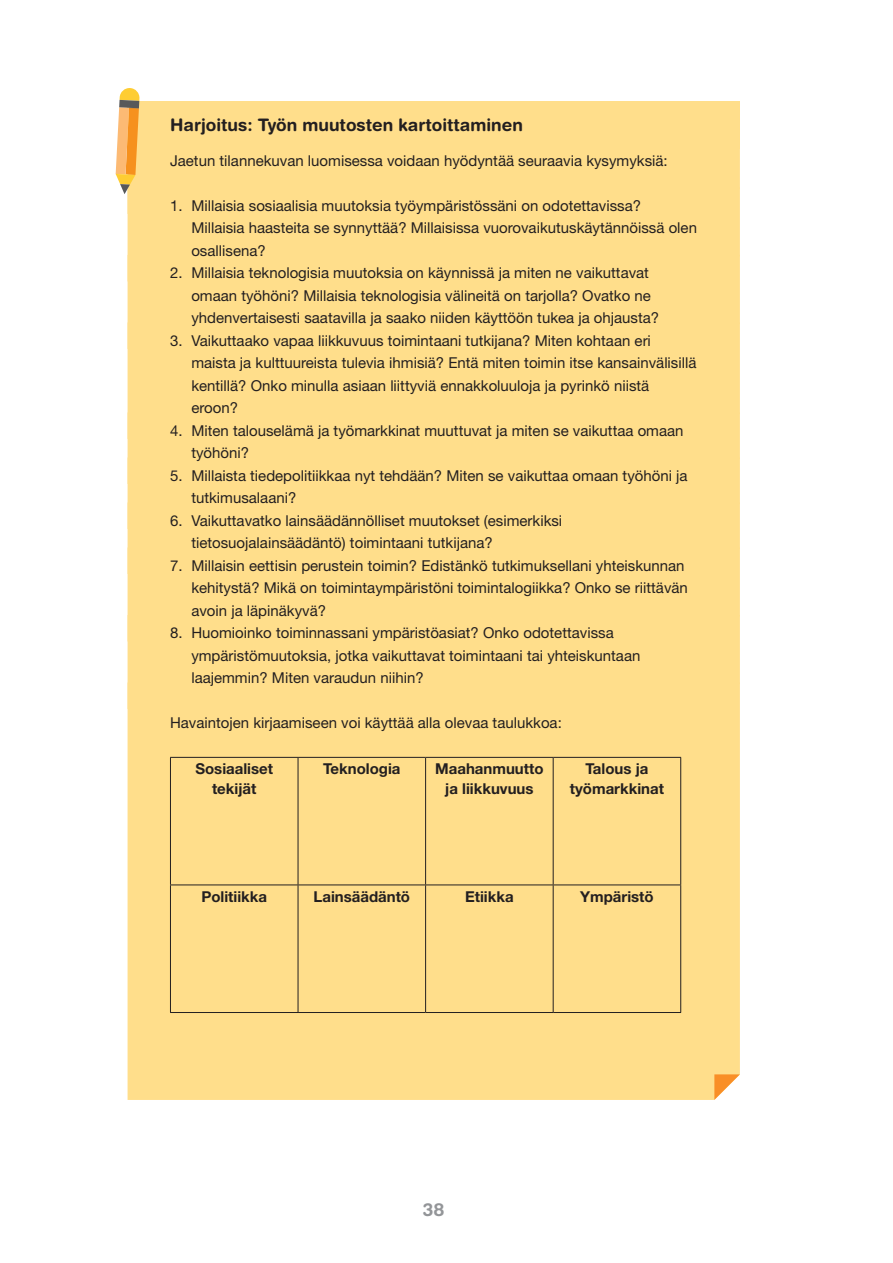
<style>
.page{position:relative;width:893px;height:1263px;background:#fff}
.page>*{position:absolute;margin:0;border:0;box-sizing:border-box;transform-origin:0 0}
.t1{font:700 18px "Helvetica Rounded LT Std";color:#939598}
.HARJOISTUS_otsikko{font:700 17.25px "Helvetica Rounded LT Std";color:#231f20}
.HARJOITUS_leipa{font:15px/22.5px "Helvetica Neue LT Std";color:#231f20}
.t2{font:700 15px/19.5px "Helvetica Neue LT Std";color:#231f20;text-align:center}
</style>
<div class="page">
<div style="left:128px;top:214px;width:612px;height:41px;background:#ffde8b"></div>
<div style="left:128px;top:255px;width:612px;height:67px;background:#ffde8b"></div>
<div style="left:128px;top:322px;width:612px;height:90px;background:#ffde8b"></div>
<div style="left:128px;top:412px;width:612px;height:135px;background:#ffde8b"></div>
<div style="left:128px;top:547px;width:612px;height:68px;background:#ffde8b"></div>
<div style="left:128px;top:615px;width:612px;height:67px;background:#ffde8b"></div>
<div style="left:128px;top:682px;width:612px;height:418px;background:#ffde8b"></div>
<hr style="left:170px;top:757px;width:128px;height:1px;background:#231f20">
<hr style="left:170px;top:758px;width:1px;height:126px;background:#231f20">
<hr style="left:298px;top:757px;width:128px;height:1px;background:#231f20">
<hr style="left:298px;top:758px;width:1px;height:126px;background:#231f20">
<hr style="left:426px;top:757px;width:127px;height:1px;background:#231f20">
<hr style="left:425px;top:758px;width:1px;height:126px;background:#231f20">
<hr style="left:553px;top:757px;width:128px;height:1px;background:#231f20">
<hr style="left:553px;top:758px;width:1px;height:126px;background:#231f20">
<hr style="left:680px;top:758px;width:1px;height:126px;background:#231f20">
<hr style="left:170px;top:884px;width:128px;height:1px;background:#231f20">
<hr style="left:170px;top:885px;width:1px;height:127px;background:#231f20">
<hr style="left:298px;top:884px;width:128px;height:1px;background:#231f20">
<hr style="left:298px;top:885px;width:1px;height:127px;background:#231f20">
<hr style="left:426px;top:884px;width:127px;height:1px;background:#231f20">
<hr style="left:425px;top:885px;width:1px;height:127px;background:#231f20">
<hr style="left:553px;top:884px;width:128px;height:1px;background:#231f20">
<hr style="left:553px;top:885px;width:1px;height:127px;background:#231f20">
<hr style="left:680px;top:885px;width:1px;height:127px;background:#231f20">
<hr style="left:170px;top:1012px;width:128px;height:1px;background:#231f20">
<hr style="left:298px;top:1012px;width:128px;height:1px;background:#231f20">
<hr style="left:426px;top:1012px;width:127px;height:1px;background:#231f20">
<hr style="left:553px;top:1012px;width:128px;height:1px;background:#231f20">
<svg style="left:116px;top:88px;width:624px;height:126px;background:#fee095"></svg>
<svg style="left:714px;top:1074px;width:26px;height:26px"></svg>
<p class="HARJOISTUS_otsikko" style="left:170px;top:114px;width:354px">Harjoitus: Työn muutosten kartoittaminen</p>
<p class="HARJOITUS_leipa" style="left:170px;top:149px;width:499px">Jaetun tilannekuvan luomisessa voidaan hyödyntää seuraavia kysymyksiä:</p>
<p class="HARJOITUS_leipa" style="left:191px;top:194px;width:507px;text-indent:-21px">1. Millaisia sosiaalisia muutoksia työympäristössäni on odotettavissa?<br>Millaisia haasteita se synnyttää? Millaisissa vuorovaikutuskäytännöissä olen osallisena?</p>
<p class="HARJOITUS_leipa" style="left:191px;top:262px;width:469px;text-indent:-21px">2. Millaisia teknologisia muutoksia on käynnissä ja miten ne vaikuttavat omaan työhöni? Millaisia teknologisia välineitä on tarjolla? Ovatko ne yhdenvertaisesti saatavilla ja saako niiden käyttöön tukea ja ohjausta?</p>
<p class="HARJOITUS_leipa" style="left:191px;top:329px;width:507px;text-indent:-21px">3. Vaikuttaako vapaa liikkuvuus toimintaani tutkijana? Miten kohtaan eri maista ja kulttuureista tulevia ihmisiä? Entä miten toimin itse kansainvälisillä kentillä? Onko minulla asiaan liittyviä ennakkoluuloja ja pyrinkö niistä eroon?</p>
<p class="HARJOITUS_leipa" style="left:191px;top:419px;width:494px;text-indent:-21px">4. Miten talouselämä ja työmarkkinat muuttuvat ja miten se vaikuttaa omaan työhöni?</p>
<p class="HARJOITUS_leipa" style="left:191px;top:464px;width:498px;text-indent:-21px">5. Millaista tiedepolitiikkaa nyt tehdään? Miten se vaikuttaa omaan työhöni ja tutkimusalaani?</p>
<p class="HARJOITUS_leipa" style="left:191px;top:509px;width:372px;text-indent:-21px">6. Vaikuttavatko lainsäädännölliset muutokset (esimerkiksi tietosuojalainsäädäntö) toimintaani tutkijana?</p>
<p class="HARJOITUS_leipa" style="left:191px;top:554px;width:498px;text-indent:-21px">7. Millaisin eettisin perustein toimin? Edistänkö tutkimuksellani yhteiskunnan kehitystä? Mikä on toimintaympäristöni toimintalogiikka? Onko se riittävän avoin ja läpinäkyvä?</p>
<p class="HARJOITUS_leipa" style="left:191px;top:622px;width:451px;text-indent:-21px">8. Huomioinko toiminnassani ympäristöasiat? Onko odotettavissa ympäristömuutoksia, jotka vaikuttavat toimintaani tai yhteiskuntaan laajemmin? Miten varaudun niihin?</p>
<p class="HARJOITUS_leipa" style="left:170px;top:712px;width:393px">Havaintojen kirjaamiseen voi käyttää alla olevaa taulukkoa:</p>
<p class="t2" style="left:195px;top:759px;width:79px">Sosiaaliset tekijät</p>
<p class="t2" style="left:323px;top:759px;width:79px">Teknologia</p>
<p class="t2" style="left:435px;top:759px;width:110px">Maahanmuutto ja liikkuvuus</p>
<p class="t2" style="left:570px;top:759px;width:96px">Talous ja työmarkkinat</p>
<p class="t2" style="left:201px;top:886px;width:67px">Politiikka</p>
<p class="t2" style="left:313px;top:886px;width:98px">Lainsäädäntö</p>
<p class="t2" style="left:465px;top:886px;width:50px">Etiikka</p>
<p class="t2" style="left:580px;top:886px;width:75px">Ympäristö</p>
<p class="t1" style="left:423px;top:1199px;width:23px">38</p>
</div>
